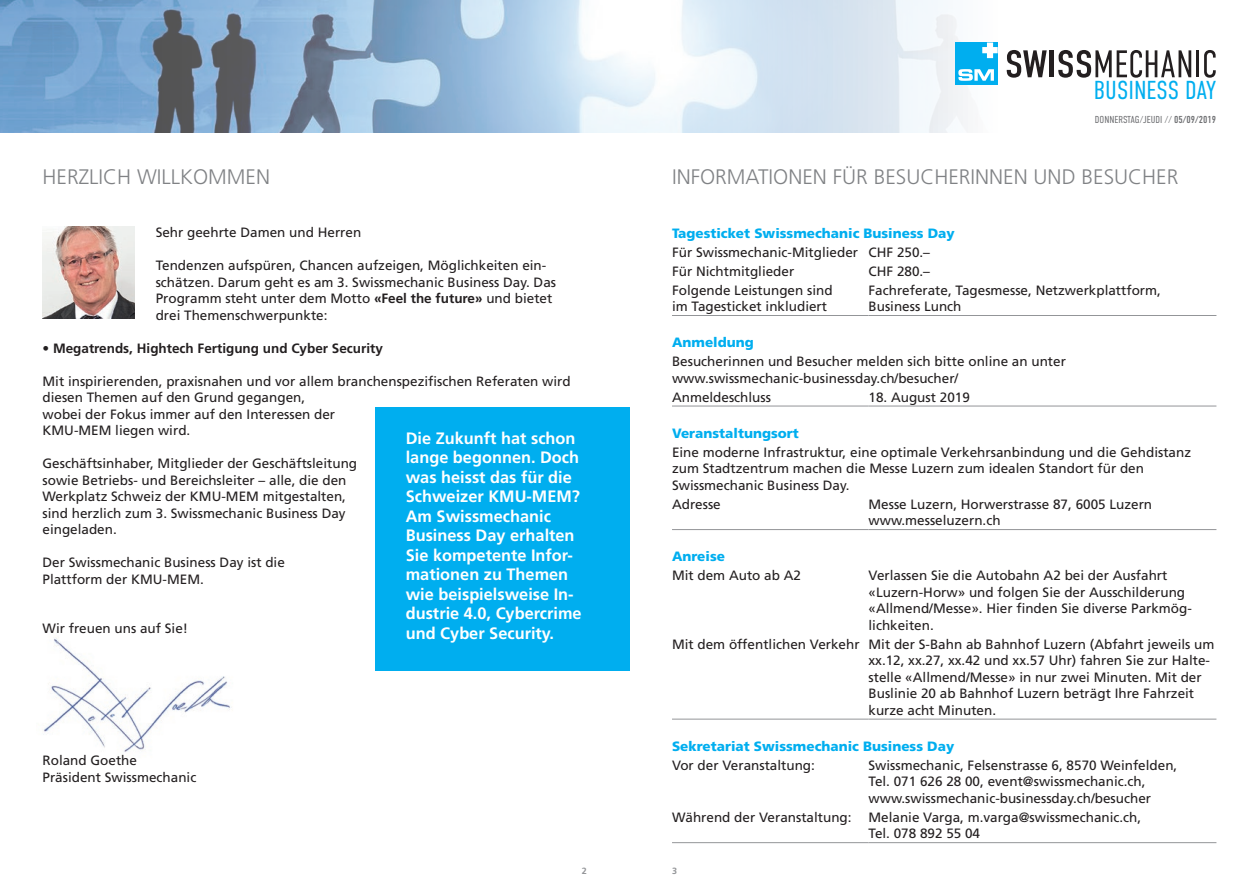
<style>
.page{position:relative;width:1259px;height:893px;background:#fff}
.page>*{position:absolute;margin:0;border:0;box-sizing:border-box;transform-origin:0 0}
.t1{font:300 25.95px "DIN Condensed";color:#00aeef}
.t2{font:300 21px "Frutiger";color:#808285}
.fliesstitel{font:700 16.5px/19.5px "Frutiger";color:#fff}
.fliesstext{font:13.5px/16.5px "Frutiger";color:#231f20}
.fliesstitel-2{font:900 13.5px "Frutiger";color:#00aeef}
.fliesstext_bold{font:700 13.5px "Frutiger";color:#231f20}
.t3{font:300 10.05px "DIN Condensed";color:#6c6d70}
.t4{font:700 9px "Frutiger";color:#939598}
.s1{font-weight:400}
.s2{font-weight:700}
</style>
<div class="page">
<img style="left:0;top:0;width:1216px;height:133px">
<div style="left:955px;top:43px;width:42px;height:42px;background:#00aeef"></div>
<svg style="left:958px;top:69px;width:36px;height:12px"></svg>
<svg style="left:982px;top:43px;width:15px;height:15px"></svg>
<svg style="left:1006px;top:50px;width:40px;height:28px"></svg>
<div style="left:1049px;top:50px;width:5px;height:27px;background:#231f20"></div>
<svg style="left:1058px;top:50px;width:133px;height:28px"></svg>
<hr style="left:1196px;top:50px;width:3px;height:27px;background:#231f20">
<svg style="left:1204px;top:50px;width:11px;height:28px"></svg>
<img style="left:43px;top:637px;width:188px;height:115px">
<div style="left:375px;top:407px;width:254px;height:264px;background:#00aeef"></div>
<hr style="left:672px;top:406px;width:196px;height:1px;background:#939598">
<hr style="left:868px;top:406px;width:348px;height:1px;background:#939598">
<hr style="left:672px;top:529px;width:196px;height:1px;background:#939598">
<hr style="left:868px;top:529px;width:348px;height:1px;background:#939598">
<hr style="left:672px;top:719px;width:196px;height:1px;background:#939598">
<hr style="left:868px;top:719px;width:348px;height:1px;background:#939598">
<hr style="left:672px;top:842px;width:196px;height:1px;background:#939598">
<hr style="left:868px;top:842px;width:348px;height:1px;background:#939598">
<hr style="left:672px;top:315px;width:196px;height:1px;background:#939598">
<hr style="left:868px;top:315px;width:348px;height:1px;background:#939598">
<img style="left:43px;top:227px;width:91px;height:91px">
<h1 class="t1" style="left:1093px;top:75px;width:124px">BUSINESS DAY</h1>
<p class="t3" style="left:1095px;top:114px;width:123px">DONNERSTAG/JEUDI // <span class="s1">05/09/2019</span></p>
<p class="t2" style="left:43px;top:165px;width:229px">HERZLICH WILLKOMMEN</p>
<p class="t2" style="left:672px;top:165px;width:508px">INFORMATIONEN FÜR BESUCHERINNEN UND BESUCHER</p>
<p class="fliesstext" style="left:156px;top:224px;width:207px">Sehr geehrte Damen und Herren</p>
<p class="fliesstext" style="left:156px;top:257px;width:392px">Tendenzen aufspüren, Chancen aufzeigen, Möglichkeiten ein-</p>
<p class="fliesstext" style="left:156px;top:274px;width:402px">schätzen. Darum geht es am 3. Swissmechanic Business Day. Das<br>Programm steht unter dem Motto <span class="s2">«Feel the future»</span> und bietet</p>
<p class="fliesstext" style="left:156px;top:307px;width:173px">drei Themenschwerpunkte:</p>
<p class="fliesstext_bold" style="left:43px;top:340px;width:342px">• Megatrends, Hightech Fertigung und Cyber Security</p>
<p class="fliesstext" style="left:43px;top:373px;width:530px">Mit inspirierenden, praxisnahen und vor allem branchenspezifischen Referaten wird diesen Themen auf den Grund gegangen,</p>
<p class="fliesstext" style="left:43px;top:406px;width:294px">wobei der Fokus immer auf den Interessen der</p>
<p class="fliesstext" style="left:43px;top:422px;width:149px">KMU-MEM liegen wird.</p>
<p class="fliesstext" style="left:43px;top:455px;width:316px">Geschäftsinhaber, Mitglieder der Geschäftsleitung sowie Betriebs- und Bereichsleiter – alle, die den Werkplatz Schweiz der KMU-MEM mitgestalten, sind herzlich zum 3. Swissmechanic Business Day eingeladen.</p>
<p class="fliesstext" style="left:43px;top:554px;width:244px">Der Swissmechanic Business Day ist die</p>
<p class="fliesstext" style="left:43px;top:571px;width:163px">Plattform der KMU-MEM.</p>
<p class="fliesstext" style="left:43px;top:620px;width:147px">Wir freuen uns auf Sie!</p>
<p class="fliesstitel" style="left:406px;top:428px;width:177px">Die Zukunft hat schon lange begonnen. Doch was heisst das für die<br>Schweizer KMU-MEM?<br>Am Swissmechanic<br>Business Day erhalten<br>Sie kompetente Infor&shy;mationen zu Themen wie beispielsweise In&shy;dustrie 4.0, Cybercrime und Cyber Security.</p>
<p class="fliesstext" style="left:43px;top:752px;width:96px">Roland Goethe</p>
<p class="fliesstext" style="left:43px;top:769px;width:155px">Präsident Swissmechanic</p>
<p class="fliesstitel-2" style="left:672px;top:225px;width:284px">Tagesticket Swissmechanic Business Day</p>
<p class="fliesstext" style="left:672px;top:244px;width:188px">Für Swissmechanic-Mitglieder</p>
<p class="fliesstext" style="left:868px;top:244px;width:63px">CHF 250.–</p>
<p class="fliesstext" style="left:672px;top:263px;width:124px">Für Nichtmitglieder</p>
<p class="fliesstext" style="left:868px;top:263px;width:63px">CHF 280.–</p>
<p class="fliesstext" style="left:672px;top:282px;width:162px">Folgende Leistungen sind</p>
<p class="fliesstext" style="left:672px;top:298px;width:157px">im Tagesticket inkludiert</p>
<p class="fliesstext" style="left:868px;top:282px;width:294px">Fachreferate, Tagesmesse, Netzwerkplattform,</p>
<p class="fliesstext" style="left:868px;top:298px;width:95px">Business Lunch</p>
<p class="fliesstitel-2" style="left:672px;top:334px;width:83px">Anmeldung</p>
<p class="fliesstext" style="left:672px;top:353px;width:395px">Besucherinnen und Besucher melden sich bitte online an unter</p>
<p class="fliesstext" style="left:672px;top:370px;width:288px">www.swissmechanic-businessday.ch/besucher/</p>
<p class="fliesstext" style="left:672px;top:389px;width:101px">Anmeldeschluss</p>
<p class="fliesstext" style="left:868px;top:389px;width:103px">18. August 2019</p>
<p class="fliesstitel-2" style="left:672px;top:425px;width:128px">Veranstaltungsort</p>
<p class="fliesstext" style="left:672px;top:444px;width:520px">Eine moderne Infrastruktur, eine optimale Verkehrsanbindung und die Gehdistanz zum Stadtzentrum machen die Messe Luzern zum idealen Standort für den</p>
<p class="fliesstext" style="left:672px;top:477px;width:179px">Swissmechanic Business Day.</p>
<p class="fliesstext" style="left:672px;top:496px;width:50px">Adresse</p>
<p class="fliesstext" style="left:868px;top:496px;width:285px">Messe Luzern, Horwerstrasse 87, 6005 Luzern</p>
<p class="fliesstext" style="left:868px;top:512px;width:134px">www.messeluzern.ch</p>
<p class="fliesstitel-2" style="left:672px;top:548px;width:55px">Anreise</p>
<p class="fliesstext" style="left:672px;top:567px;width:131px">Mit dem Auto ab A2</p>
<p class="fliesstext" style="left:868px;top:567px;width:324px">Verlassen Sie die Autobahn A2 bei der Ausfahrt «Luzern-Horw» und folgen Sie der Ausschilderung «Allmend/Messe». Hier finden Sie diverse Parkmög&shy;lichkeiten.</p>
<p class="fliesstext" style="left:672px;top:636px;width:189px">Mit dem öffentlichen Verkehr</p>
<p class="fliesstext" style="left:868px;top:636px;width:347px">Mit der S-Bahn ab Bahnhof Luzern (Abfahrt jeweils um xx.12, xx.27, xx.42 und xx.57 Uhr) fahren Sie zur Halte&shy;stelle «Allmend/Messe» in nur zwei Minuten. Mit der Buslinie 20 ab Bahnhof Luzern beträgt Ihre Fahrzeit kurze acht Minuten.</p>
<p class="fliesstitel-2" style="left:672px;top:738px;width:284px">Sekretariat Swissmechanic Business Day</p>
<p class="fliesstext" style="left:672px;top:757px;width:144px">Vor der Veranstaltung:</p>
<p class="fliesstext" style="left:868px;top:757px;width:310px">Swissmechanic, Felsenstrasse 6, 8570 Weinfelden,</p>
<p class="fliesstext" style="left:868px;top:773px;width:278px">Tel. 071 626 28 00, event@swissmechanic.ch,</p>
<p class="fliesstext" style="left:868px;top:790px;width:284px">www.swissmechanic-businessday.ch/besucher</p>
<p class="fliesstext" style="left:672px;top:809px;width:181px">Während der Veranstaltung:</p>
<p class="fliesstext" style="left:868px;top:809px;width:274px">Melanie Varga, m.varga@swissmechanic.ch,</p>
<p class="fliesstext" style="left:868px;top:825px;width:113px">Tel. 078 892 55 04</p>
<p class="t4" style="left:582px;top:866px;width:7px">2</p>
<p class="t4" style="left:672px;top:866px;width:7px">3</p>
</div>
